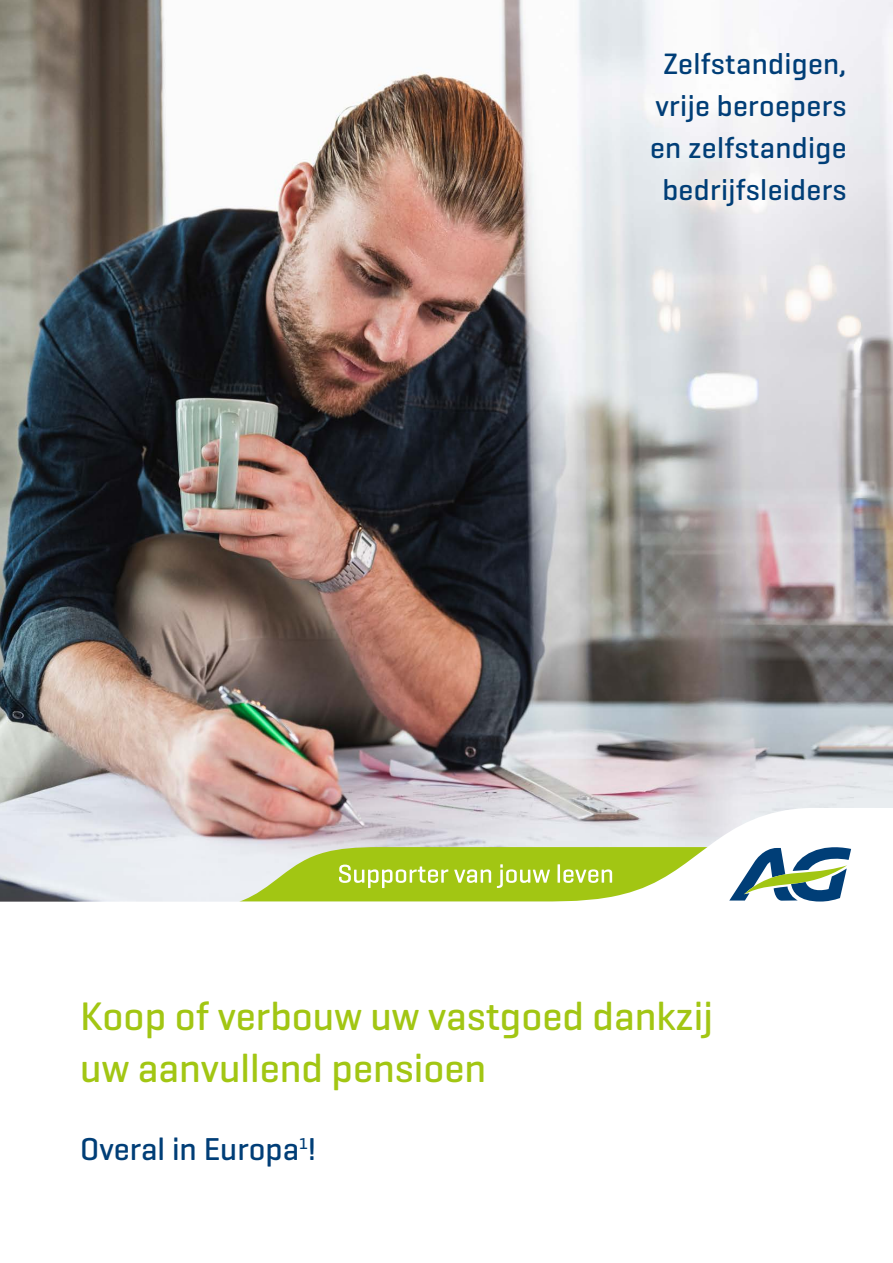
<style>
.page{position:relative;width:893px;height:1263px;background:#fff}
.page>*{position:absolute;margin:0;border:0;box-sizing:border-box;transform-origin:0 0}
.t1{font:500 40.5px/52.5px "Geogrotesque";color:#a2c613}
.t2{font:500 32.25px "Geogrotesque";color:#003e77}
.t3{font:500 30px/42px "Geogrotesque";letter-spacing:.01em;color:#003e77;text-align:center}
</style>
<div class="page">
<img style="left:0;top:0;width:893px;height:808px">
<svg style="left:0;top:808px;width:801px;height:94px;background:#dad6da"></svg>
<svg style="left:239px;top:842px;width:612px;height:60px"></svg>
<p class="t3" style="left:650px;top:42px;width:198px">Zelfstandigen, vrije beroepers en zelfstandige bedrijfsleiders</p>
<h1 class="t1" style="left:80px;top:989px;width:634px">Koop of verbouw uw vastgoed dankzij uw aanvullend pensioen</h1>
<p class="t2" style="left:80px;top:1128px;width:238px">Overal in Europa<sup>1</sup>!</p>
</div>
